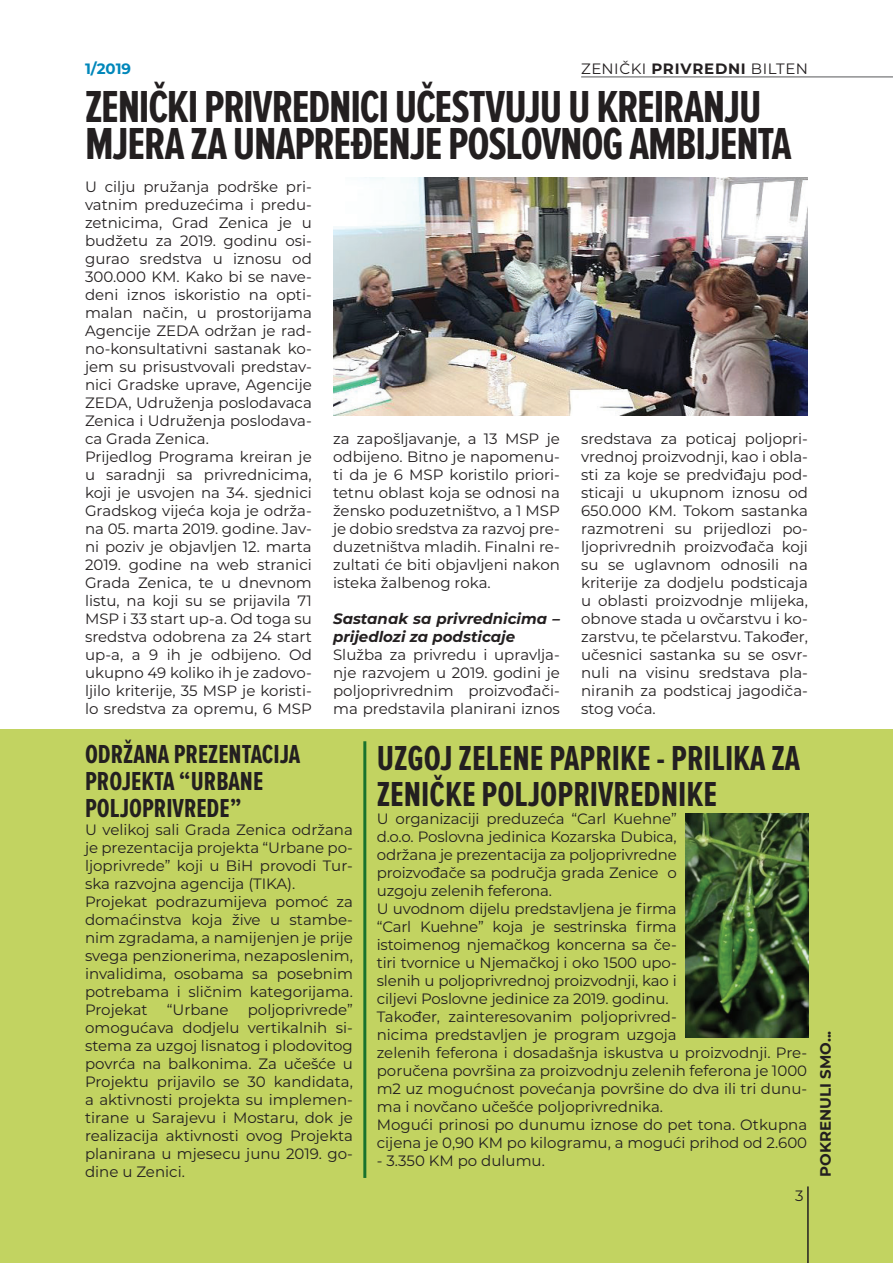
<style>
.page{position:relative;width:893px;height:1263px;background:#fff}
.page>*{position:absolute;margin:0;border:0;box-sizing:border-box;transform-origin:0 0}
.t1{font:700 46.5px/37.5px "Proxima Nova Ex Cn";letter-spacing:-.025em;color:#231f20}
.t2{font:700 36px/36px "Proxima Nova Ex Cn";color:#231f20}
.t3{font:700 27px/27px "Proxima Nova Ex Cn";color:#231f20}
.t4{font:15px/18px "Montserrat";color:#231f20;text-align:justify}
.t5{font:italic 700 15px/18px "Montserrat";color:#231f20}
.t6{font:15px "Montserrat";letter-spacing:.03em;color:#231f20}
.t7{font:700 15px "Montserrat";color:#231f20}
.t8{font:700 15px "Montserrat";color:#0087ba}
.s1{font-weight:700}
</style>
<div class="page">
<div style="left:0;top:729px;width:893px;height:534px;background:#c2d361"></div>
<img style="left:333px;top:177px;width:475px;height:239px">
<hr style="left:363px;top:741px;width:3px;height:437px;background:#19732d">
<img style="left:685px;top:813px;width:124px;height:225px">
<hr style="left:807px;top:1186px;width:2px;height:77px;background:#231f20">
<hr style="left:581px;top:77px;width:312px;height:1px;background:#57585a">
<p class="t8" style="left:85px;top:58px;width:48px">1/2019</p>
<p class="t6" style="left:581px;top:59px;width:228px">ZENIČKI <span class="s1">PRIVREDNI</span> BILTEN</p>
<h1 class="t1" style="left:85px;top:89px;width:708px">ZENIČKI PRIVREDNICI UČESTVUJU U KREIRANJU<br>MJERA ZA UNAPREĐENJE POSLOVNOG AMBIJENTA</h1>
<p class="t4" style="left:85px;top:177px;width:228px;text-align:left">U cilju pružanja podrške pri&shy;vatnim preduzećima i predu&shy;zetnicima, Grad Zenica je u budžetu za 2019. godinu osi&shy;gurao sredstva u iznosu od<br>300.000 KM. Kako bi se nave&shy;deni iznos iskoristio na opti&shy;malan način, u prostorijama<br>Agencije ZEDA održan je rad&shy;no-konsultativni sastanak ko&shy;jem su prisustvovali predstav&shy;nici Gradske uprave, Agencije<br>ZEDA, Udruženja poslodavaca<br>Zenica i Udruženja poslodava&shy;ca Grada Zenica.<br>Prijedlog Programa kreiran je u saradnji sa privrednicima, koji je usvojen na 34. sjednici<br>Gradskog vijeća koja je održa&shy;na 05. marta 2019. godine. Jav&shy;ni poziv je objavljen 12. marta<br>2019. godine na web stranici<br>Grada Zenica, te u dnevnom listu, na koji su se prijavila 71<br>MSP i 33 start up-a. Od toga su sredstva odobrena za 24 start up-a, a 9 ih je odbijeno. Od ukupno 49 koliko ih je zadovo&shy;ljilo kriterije, 35 MSP je koristi&shy;lo sredstva za opremu, 6 MSP</p>
<p class="t4" style="left:333px;top:429px;width:228px">za zapošljavanje, a 13 MSP je odbijeno. Bitno je napomenu&shy;ti da je 6 MSP koristilo priori&shy;tetnu oblast koja se odnosi na žensko poduzetništvo, a 1 MSP je dobio sredstva za razvoj pre&shy;duzetništva mladih. Finalni re&shy;zultati će biti objavljeni nakon isteka žalbenog roka.</p>
<p class="t5" style="left:333px;top:609px;width:228px">Sastanak sa privrednicima – prijedlozi za podsticaje</p>
<p class="t4" style="left:333px;top:645px;width:228px">Služba za privredu i upravlja&shy;nje razvojem u 2019. godini je poljoprivrednim proizvođači&shy;ma predstavila planirani iznos</p>
<p class="t4" style="left:581px;top:429px;width:228px">sredstava za poticaj poljopri&shy;vrednoj proizvodnji, kao i obla&shy;sti za koje se predviđaju pod&shy;sticaji u ukupnom iznosu od 650.000 KM. Tokom sastanka razmotreni su prijedlozi po&shy;ljoprivrednih proizvođača koji su se uglavnom odnosili na kriterije za dodjelu podsticaja u oblasti proizvodnje mlijeka, obnove stada u ovčarstvu i ko&shy;zarstvu, te pčelarstvu. Također, učesnici sastanka su se osvr&shy;nuli na visinu sredstava pla&shy;niranih za podsticaj jagodiča&shy;stog voća.</p>
<h3 class="t3" style="left:85px;top:741px;width:217px">ODRŽANA PREZENTACIJA<br>PROJEKTA “URBANE<br>POLJOPRIVREDE”</h3>
<p class="t4" style="left:85px;top:820px;width:269px;text-align:left">U velikoj sali Grada Zenica održana je prezentacija projekta “Urbane po&shy;ljoprivrede” koji u BiH provodi Tur&shy;ska razvojna agencija (TIKA).<br>Projekat podrazumijeva pomoć za domaćinstva koja žive u stambe&shy;nim zgradama, a namijenjen je prije svega penzionerima, nezaposlenim, invalidima, osobama sa posebnim potrebama i sličnim kategorijama.<br>Projekat</p>
<p class="t4" style="left:85px;top:1000px;width:269px;text-indent:163px">poljoprivrede” omogućava dodjelu vertikalnih si&shy;stema za uzgoj lisnatog i plodovitog povrća na balkonima. Za učešće u Projektu prijavilo se 30 kandidata, a aktivnosti projekta su implemen&shy;tirane u Sarajevu i Mostaru, dok je realizacija aktivnosti ovog Projekta planirana u mjesecu junu 2019. go&shy;dine u Zenici.</p>
<p class="t4" style="left:167px;top:1000px;width:63px">“Urbane</p>
<h2 class="t2" style="left:377px;top:741px;width:425px">UZGOJ ZELENE PAPRIKE - PRILIKA ZA<br>ZENIČKE POLJOPRIVREDNIKE</h2>
<p class="t4" style="left:377px;top:809px;width:432px;text-align:left">U organizaciji preduzeća “Carl Kuehne”<br>d.o.o. Poslovna jedinica Kozarska Dubica,<br>održana je prezentacija za poljoprivredne<br>proizvođače sa područja grada Zenice o<br>uzgoju zelenih feferona.<br>U uvodnom dijelu predstavljena je firma<br>“Carl Kuehne” koja je sestrinska firma<br>istoimenog njemačkog koncerna sa če-<br>tiri tvornice u Njemačkoj i oko 1500 upo-<br>slenih u poljoprivrednoj proizvodnji, kao i<br>ciljevi Poslovne jedinice za 2019. godinu.<br>Također, zainteresovanim poljoprivred-<br>nicima predstavljen je program uzgoja<br>zelenih feferona i dosadašnja iskustva u proizvodnji. Pre&shy;poručena površina za proizvodnju zelenih feferona je 1000 m2 uz mogućnost povećanja površine do dva ili tri dunu&shy;ma i novčano učešće poljoprivrednika.<br>Mogući prinosi po dunumu iznose do pet tona. Otkupna cijena je 0,90 KM po kilogramu, a mogući prihod od 2.600</p>
<p class="t4" style="left:377px;top:1151px;width:170px">- 3.350 KM po dulumu.</p>
<p class="t4" style="left:795px;top:1186px;width:10px">3</p>
<p class="t7" style="left:815px;top:1177px;width:148px;rotate:-90deg">POKRENULI SMO...</p>
</div>
